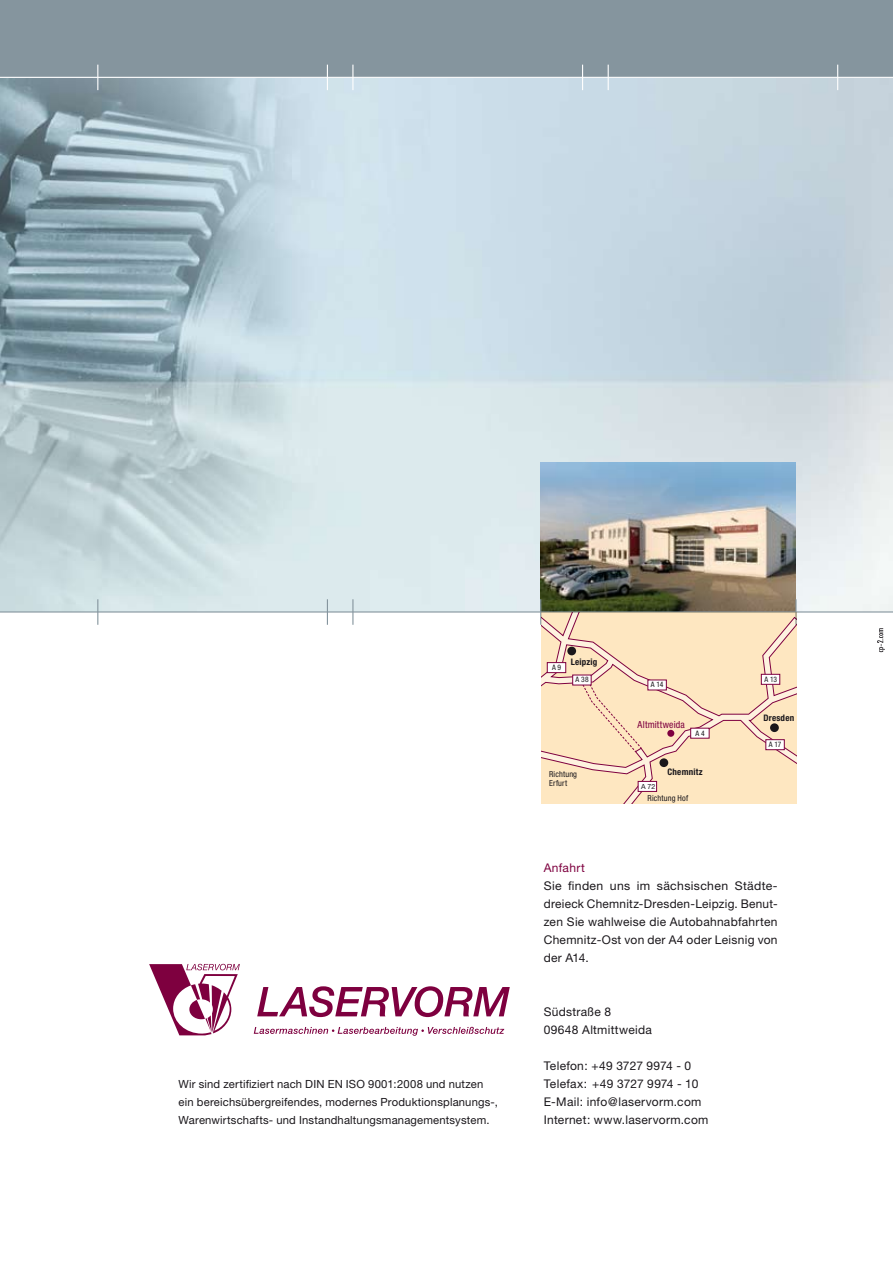
<style>
.page{position:relative;width:893px;height:1263px;background:#fff}
.page>*{position:absolute;margin:0;border:0;box-sizing:border-box;transform-origin:0 0}
.t1{font:12px/18px "Helvetica Neue";letter-spacing:.025em;color:#1a171b}
.t2{font:12px "Helvetica Neue";letter-spacing:.025em;color:#7e003f}
.t3{font:11.25px/18px "Helvetica Neue";letter-spacing:.015em;color:#1a171b}
.t4{font:condensed 9.75px "Helvetica Neue";letter-spacing:.02em;color:#7e003f}
.t5{font:700 condensed 9px "Helvetica Neue";letter-spacing:.025em;color:#1a171b}
.t6{font:condensed 8.25px/8.7px "Helvetica Neue";letter-spacing:.02em;color:#1a171b}
.t7{font:condensed 7.5px "Helvetica Neue";letter-spacing:-.025em;color:#1a171b}
.t8{font:7.05px "Helvetica Neue";color:#1a171b}
</style>
<div class="page">
<img style="left:0;top:78px;width:893px;height:533px">
<svg style="left:877px;top:628px;width:8px;height:24px"></svg>
<div style="left:0;top:0;width:893px;height:77px;background:#85959e"></div>
<svg style="left:97px;top:65px;width:1px;height:25px"></svg>
<svg style="left:352px;top:65px;width:1px;height:25px"></svg>
<svg style="left:327px;top:65px;width:1px;height:25px"></svg>
<svg style="left:582px;top:65px;width:1px;height:25px"></svg>
<svg style="left:608px;top:65px;width:1px;height:25px"></svg>
<svg style="left:837px;top:65px;width:1px;height:25px"></svg>
<hr style="left:0;top:77px;width:893px;height:1px;background:#fff">
<img style="left:541px;top:463px;width:255px;height:148px">
<svg style="left:97px;top:599px;width:1px;height:26px"></svg>
<svg style="left:352px;top:599px;width:1px;height:26px"></svg>
<svg style="left:327px;top:599px;width:1px;height:26px"></svg>
<svg style="left:540px;top:599px;width:1px;height:26px"></svg>
<hr style="left:795px;top:599px;width:2px;height:26px;background:#85959e">
<hr style="left:0;top:611px;width:893px;height:1px;background:#85959e">
<svg style="left:541px;top:612px;width:255px;height:192px;background:#f9dfbe"></svg>
<div style="left:659px;top:758px;width:9px;height:9px;background:#1a171b;border-radius:50%"></div>
<div style="left:567px;top:647px;width:9px;height:8px;background:#1a171b;border-radius:50%"></div>
<div style="left:770px;top:723px;width:9px;height:9px;background:#1a171b;border-radius:50%"></div>
<div style="left:690px;top:728px;width:19px;height:10px;background:#fff"></div>
<div style="left:638px;top:781px;width:19px;height:11px;background:#fff;border:1px solid #7e003f"></div>
<div style="left:765px;top:739px;width:20px;height:11px;background:#fff;border:1px solid #7e003f"></div>
<div style="left:648px;top:680px;width:19px;height:10px;background:#fff"></div>
<div style="left:547px;top:662px;width:19px;height:11px;background:#fff;border:1px solid #7e003f"></div>
<div style="left:572px;top:675px;width:19px;height:10px;background:#fff"></div>
<div style="left:761px;top:674px;width:19px;height:11px;background:#fff;border:1px solid #7e003f"></div>
<div style="left:667px;top:730px;width:7px;height:7px;background:#7e003f;border-radius:50%"></div>
<svg style="left:257px;top:986px;width:253px;height:31px"></svg>
<svg style="left:254px;top:1027px;width:250px;height:9px"></svg>
<svg style="left:149px;top:964px;width:91px;height:71px"></svg>
<p class="t3" style="left:179px;top:1075px;width:321px">Wir sind zertifiziert nach DIN EN ISO 9001:2008 und nutzen ein bereichsübergreifendes, modernes Produktionsplanungs-,<br>Warenwirtschafts- und Instandhaltungsmanagementsystem.</p>
<p class="t7" style="left:552px;top:663px;width:11px">A 9</p>
<p class="t5" style="left:571px;top:656px;width:28px">Leipzig</p>
<p class="t7" style="left:576px;top:675px;width:15px">A 38</p>
<p class="t7" style="left:764px;top:675px;width:14px">A 13</p>
<p class="t5" style="left:763px;top:712px;width:32px">Dresden</p>
<p class="t7" style="left:651px;top:680px;width:14px">A 14</p>
<p class="t4" style="left:638px;top:719px;width:49px">Altmittweida</p>
<p class="t7" style="left:695px;top:729px;width:11px">A 4</p>
<p class="t7" style="left:769px;top:740px;width:14px">A 17</p>
<p class="t6" style="left:549px;top:769px;width:29px">Richtung<br>Erfurt</p>
<p class="t8" style="left:641px;top:782px;width:16px">A 72</p>
<p class="t5" style="left:668px;top:766px;width:37px">Chemnitz</p>
<p class="t6" style="left:648px;top:793px;width:42px">Richtung Hof</p>
<p class="t2" style="left:544px;top:861px;width:43px">Anfahrt</p>
<p class="t1" style="left:544px;top:877px;width:235px;text-align:justify">Sie finden uns im sächsischen Städte&shy;dreieck Chemnitz-Dresden-Leipzig. Benut&shy;zen Sie wahlweise die Autobahnabfahrten Chemnitz-Ost von der A4 oder Leisnig von der A14.</p>
<p class="t1" style="left:544px;top:1003px;width:110px">Südstraße 8<br>09648 Altmittweida</p>
<p class="t1" style="left:544px;top:1057px;width:166px">Telefon: +49 3727 9974 - 0<br>Telefax: +49 3727 9974 - 10<br>E-Mail: info@laservorm.com<br>Internet: www.laservorm.com</p>
</div>
